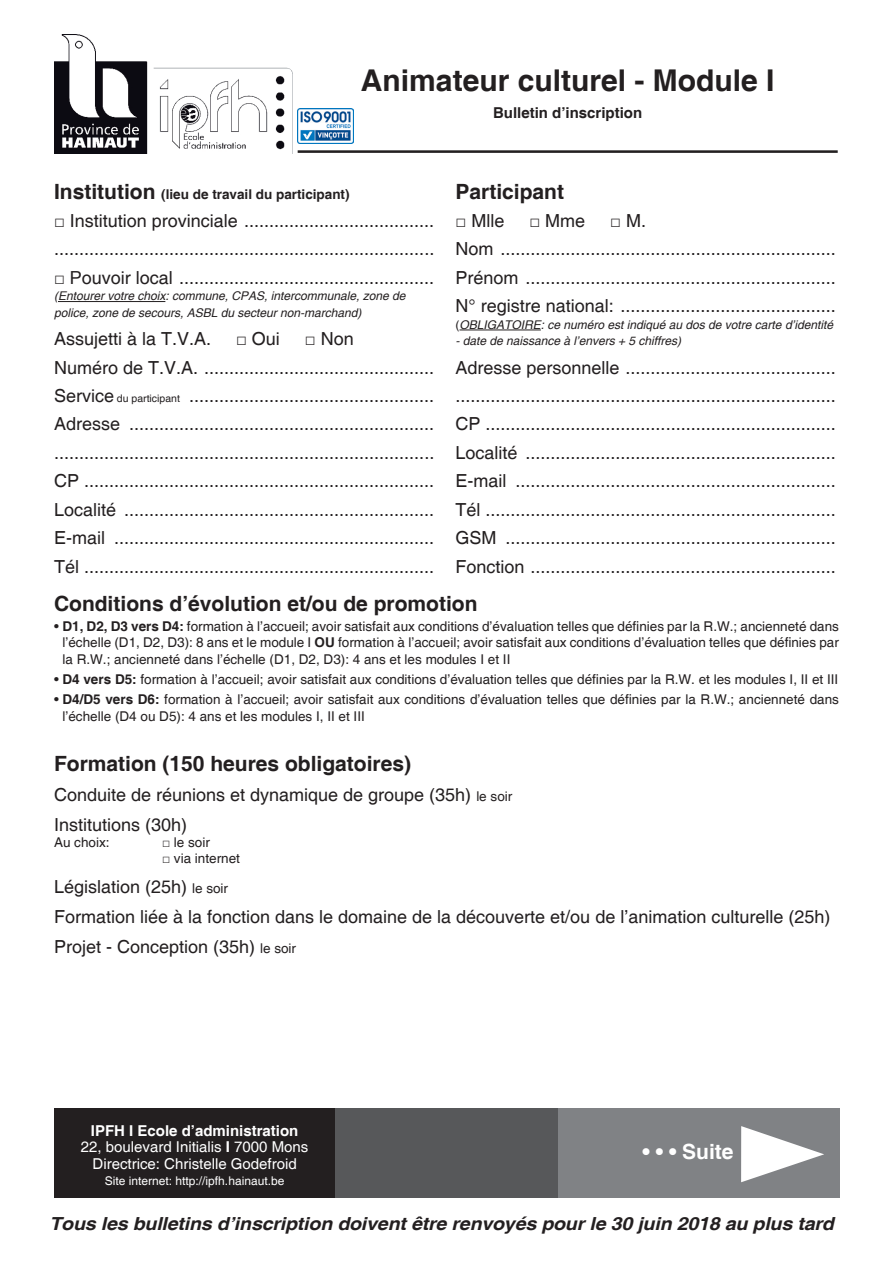
<style>
.page{position:relative;width:893px;height:1263px;background:#fff}
.page>*{position:absolute;margin:0;border:0;box-sizing:border-box;transform-origin:0 0}
.t1{font:700 30px "Helvetica";color:#231f20}
.t2{font:700 21px "Helvetica";color:#231f20}
.t3{font:700 21px "Helvetica";color:#fff}
.t4{font:18px/28.3px "Helvetica";color:#231f20}
.t5{font:italic 700 18px "Helvetica";letter-spacing:-.01em;color:#231f20;scale:1.09 1}
.t6{font:15px/16.5px "Helvetica";color:#fff;text-align:center}
.t7{font:700 15px "Helvetica";color:#231f20}
.t8{font:13.5px/16.2px "Helvetica";color:#231f20;text-align:justify}
.t9{font:700 13.5px "Helvetica";color:#231f20}
.t10{font:italic 12px/16.5px "Helvetica";color:#231f20}
.t11{font:12px "Helvetica";color:#fff}
.s1{font-size:21px}
.s2{font-family:"Arial"}
.s3{font-style:normal}
.s4{font-weight:700}
.s5{font-size:13.5px}
.s6{font-size:10.5px}
</style>
<div class="page">
<div style="left:54px;top:1108px;width:281px;height:89px;background:#231f20"></div>
<div style="left:558px;top:1108px;width:281px;height:89px;background:#808285"></div>
<div style="left:335px;top:1108px;width:223px;height:89px;background:#57585a"></div>
<svg style="left:741px;top:1126px;width:83px;height:56px"></svg>
<hr style="left:298px;top:150px;width:540px;height:3px;background:#231f20">
<img style="left:54px;top:34px;width:238px;height:120px">
<img style="left:298px;top:109px;width:56px;height:34px">
<hr style="left:58px;top:301px;width:107px;height:1px;background:#231f20">
<hr style="left:459px;top:330px;width:82px;height:1px;background:#231f20">
<h1 class="t1" style="left:361px;top:62px;width:415px">Animateur culturel - Module I</h1>
<p class="t7" style="left:493px;top:103px;width:151px">Bulletin d’inscription</p>
<p class="t9" style="left:54px;top:186px;width:297px"><span class="s1">Institution</span> (lieu de travail du participant)</p>
<p class="t4" style="left:54px;top:207px;width:382px"><span class="s2">□</span> Institution provinciale ...................................... ............................................................................</p>
<p class="t4" style="left:54px;top:264px;width:382px"><span class="s2">□ P</span>ouvoir local ...................................................</p>
<p class="t10" style="left:54px;top:288px;width:353px">(Entourer votre choix: commune, CPAS, intercommunale, zone de police, zone de secours, ASBL du secteur non-marchand)</p>
<p class="t4" style="left:54px;top:325px;width:159px">Assujetti à la T.V.A.</p>
<p class="t4" style="left:236px;top:325px;width:45px"><span class="s2">□</span> Oui</p>
<p class="t2" style="left:455px;top:178px;width:110px">Participant</p>
<p class="t4" style="left:455px;top:207px;width:50px"><span class="s2">□</span> Mlle</p>
<p class="t4" style="left:529px;top:207px;width:57px"><span class="s2">□</span> Mme</p>
<p class="t4" style="left:455px;top:207px;width:382px;text-indent:155px"><span class="s2">□</span> M.<br>Nom ...................................................................<br>Prénom ..............................................................<br>N° registre national: ...........................................</p>
<p class="t10" style="left:455px;top:317px;width:379px"><span class="s3">(</span>OBLIGATOIRE: ce numéro est indiqué au dos de votre carte d’identité</p>
<p class="t10" style="left:455px;top:333px;width:227px">- date de naissance à l’envers + 5 chiffres)</p>
<p class="t4" style="left:455px;top:354px;width:382px;text-align:justify">Adresse personnelle .......................................... ............................................................................<br>CP ......................................................................<br>Localité ..............................................................<br>E-mail ................................................................<br>Tél ......................................................................<br>GSM ..................................................................<br>Fonction .............................................................</p>
<p class="t2" style="left:54px;top:590px;width:425px">Conditions d’évolution et/ou de promotion</p>
<p class="t8" style="left:62px;top:619px;width:778px;text-indent:-8px">• <span class="s4">D1, D2, D3 vers D4:</span> formation à l’accueil; avoir satisfait aux conditions d’évaluation telles que définies par la R.W.; ancienneté dans l’échelle (D1, D2, D3): 8 ans et le module I <span class="s4">OU</span> formation à l’accueil; avoir satisfait aux conditions d’évaluation telles que définies par la R.W.; ancienneté dans l’échelle (D1, D2, D3): 4 ans et les modules I et II</p>
<p class="t8" style="left:54px;top:672px;width:786px">• <span class="s4">D4 vers D5:</span> formation à l’accueil; avoir satisfait aux conditions d’évaluation telles que définies par la R.W. et les modules I, II et III</p>
<p class="t8" style="left:62px;top:692px;width:778px;text-indent:-8px">• <span class="s4">D4/D5 vers D6:</span> formation à l’accueil; avoir satisfait aux conditions d’évaluation telles que définies par la R.W.; ancienneté dans l’échelle (D4 ou D5): 4 ans et les modules I, II et III</p>
<p class="t2" style="left:54px;top:750px;width:359px">Formation (150 heures obligatoires)</p>
<p class="t4" style="left:54px;top:780px;width:460px;line-height:30.2px">Conduite de réunions et dynamique de groupe (35h) <span class="s5">le soir<br></span>Institutions (30h)</p>
<p class="t8" style="left:54px;top:834px;width:57px">Au choix:</p>
<p class="t8" style="left:162px;top:834px;width:49px"><span class="s2">□</span> le soir</p>
<p class="t8" style="left:162px;top:851px;width:79px"><span class="s2">□</span> via internet</p>
<p class="t4" style="left:54px;top:872px;width:778px;line-height:30.2px">Législation (25h) <span class="s5">le soir<br></span>Formation liée à la fonction dans le domaine de la découverte et/ou de l’animation culturelle (25h)<br>Projet - Conception (35h) <span class="s5">le soir</span></p>
<p class="t4" style="left:54px;top:325px;width:382px;text-indent:251px"><span class="s2">□</span> Non<br>Numéro de T.V.A. ..............................................<br>Service <span class="s6">du participant</span> .................................................<br>Adresse ............................................................. ............................................................................<br>CP ......................................................................<br>Localité ..............................................................<br>E-mail ................................................................<br>Tél ......................................................................</p>
<p class="t6" style="left:81px;top:1123px;width:229px"><span class="s4">IPFH I Ecole d’administration<br></span>22, boulevard Initialis <span class="s4">I</span> 7000 Mons<br>Directrice: Christelle Godefroid</p>
<p class="t11" style="left:105px;top:1174px;width:181px">Site internet: http://ipfh.hainaut.be</p>
<p class="t3" style="left:643px;top:1138px;width:92px">• • • Suite</p>
<p class="t5" style="left:49px;top:1212px;width:721px">Tous les bulletins d’inscription doivent être renvoyés pour le 30 juin 2018 au plus tard</p>
</div>
